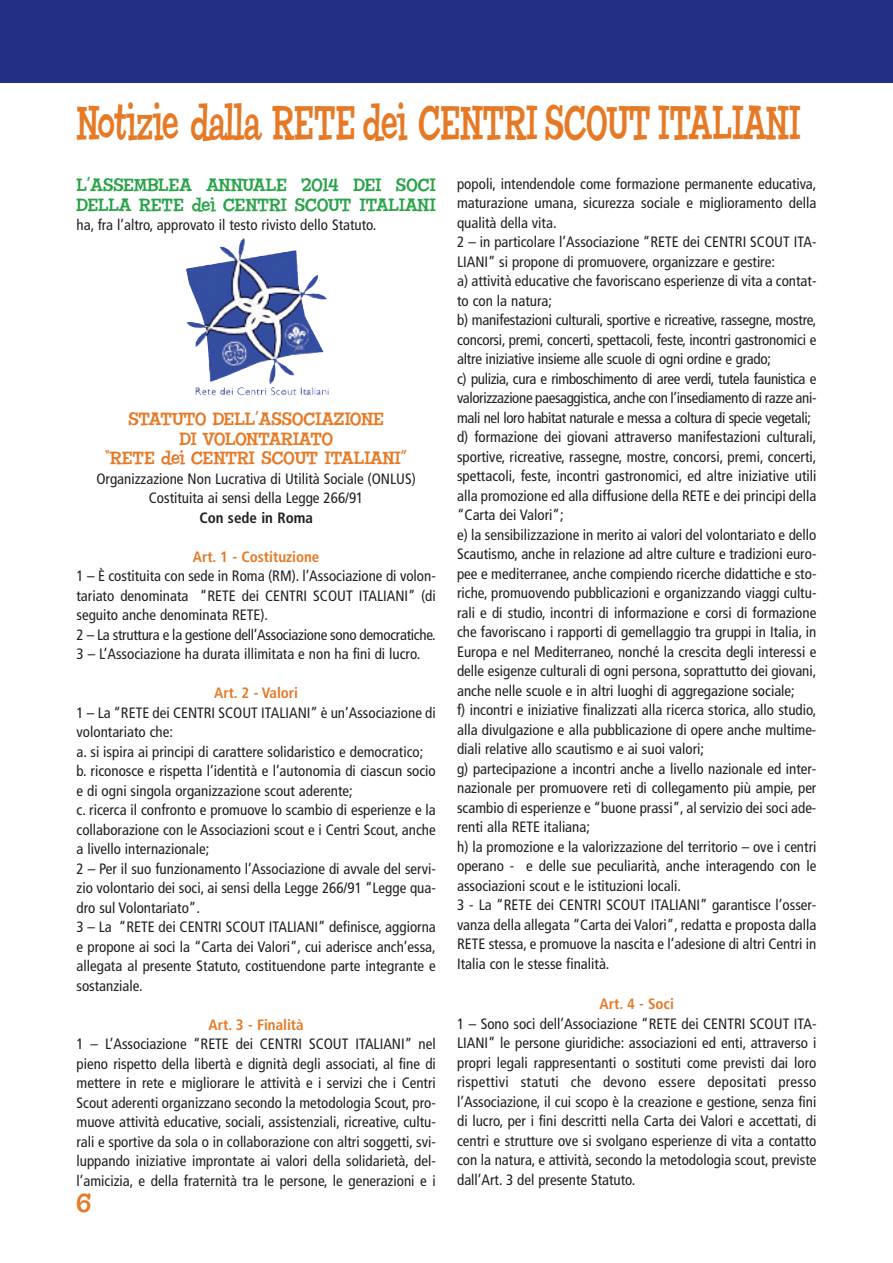
<style>
.page{position:relative;width:893px;height:1263px;background:#fff}
.page>*{position:absolute;margin:0;border:0;box-sizing:border-box;transform-origin:0 0}
.t1{font:48px "Chowderhead";color:#e67925;scale:.7 1}
.t2{font:27px "Chowderhead";color:#e67925}
.t3{font:18px/19.5px "Chowderhead";color:#e67925;text-align:center}
.t4{font:18px/19.5px "Chowderhead";color:#29a347}
.t5{font:condensed 15px/19.5px "Frutiger";color:#231f20}
.t6{font:700 condensed 15px "Frutiger";color:#e67925}
.t7{font:700 condensed 15px "Frutiger";color:#231f20}
</style>
<div class="page">
<img style="left:186px;top:238px;width:141px;height:108px">
<div style="left:0;top:0;width:893px;height:82px;background:#213085"></div>
<h1 class="t1" style="left:77px;top:95px;width:1036px">Notizie dalla RETE dei CENTRI SCOUT ITALIANI</h1>
<p class="t4" style="left:77px;top:175px;width:361px">L’ASSEMBLEA ANNUALE 2014 DEI SOCI<br>DELLA RETE dei CENTRI SCOUT ITALIANI</p>
<p class="t5" style="left:77px;top:216px;width:301px">ha, fra l’altro, approvato il testo rivisto dello Statuto.</p>
<p class="t3" style="left:105px;top:409px;width:304px">STATUTO DELL’ASSOCIAZIONE<br>DI VOLONTARIATO<br>“RETE dei CENTRI SCOUT ITALIANI”</p>
<p class="t5" style="left:96px;top:470px;width:321px;text-align:center">Organizzazione Non Lucrativa di Utilità Sociale (ONLUS)<br>Costituita ai sensi della Legge 266/91</p>
<p class="t7" style="left:199px;top:511px;width:115px">Con sede in Roma</p>
<p class="t6" style="left:193px;top:550px;width:128px">Art. 1 - Costituzione</p>
<p class="t5" style="left:77px;top:567px;width:361px">1 – È costituita con sede in Roma (RM). l’Associazione di volon&shy;tariato denominata “RETE dei CENTRI SCOUT ITALIANI” (di seguito anche denominata RETE).<br>2 – La struttura e la gestione dell’Associazione sono democratiche.<br>3 – L’Associazione ha durata illimitata e non ha fini di lucro.</p>
<p class="t6" style="left:214px;top:687px;width:85px">Art. 2 - Valori</p>
<p class="t5" style="left:77px;top:704px;width:361px">1 – La “RETE dei CENTRI SCOUT ITALIANI” è un’Associazione di volontariato che:<br>a. si ispira ai principi di carattere solidaristico e democratico; b. riconosce e rispetta l’identità e l’autonomia di ciascun socio e di ogni singola organizzazione scout aderente;<br>c. ricerca il confronto e promuove lo scambio di esperienze e la collaborazione con le Associazioni scout e i Centri Scout, anche a livello internazionale;<br>2 – Per il suo funzionamento l’Associazione di avvale del servi&shy;zio volontario dei soci, ai sensi della Legge 266/91 “Legge qua&shy;dro sul Volontariato”.<br>3 – La “RETE dei CENTRI SCOUT ITALIANI” definisce, aggiorna e propone ai soci la “Carta dei Valori”, cui aderisce anch’essa, allegata al presente Statuto, costituendone parte integrante e sostanziale.</p>
<p class="t6" style="left:209px;top:1018px;width:97px">Art. 3 - Finalità</p>
<p class="t5" style="left:77px;top:1035px;width:361px;text-align:justify">1 – L’Associazione “RETE dei CENTRI SCOUT ITALIANI” nel pieno rispetto della libertà e dignità degli associati, al fine di mettere in rete e migliorare le attività e i servizi che i Centri Scout aderenti organizzano secondo la metodologia Scout, pro&shy;muove attività educative, sociali, assistenziali, ricreative, cultu&shy;rali e sportive da sola o in collaborazione con altri soggetti, svi&shy;luppando iniziative improntate ai valori della solidarietà, del&shy;l’amicizia, e della fraternità tra le persone, le generazioni e i</p>
<h2 class="t2" style="left:77px;top:1186px;width:17px">6</h2>
<p class="t5" style="left:457px;top:175px;width:361px">popoli, intendendole come formazione permanente educativa, maturazione umana, sicurezza sociale e miglioramento della qualità della vita.<br>2 – in particolare l’Associazione “RETE dei CENTRI SCOUT ITA-LIANI” si propone di promuovere, organizzare e gestire:<br>a) attività educative che favoriscano esperienze di vita a contat&shy;to con la natura;<br>b) manifestazioni culturali, sportive e ricreative, rassegne, mostre, concorsi, premi, concerti, spettacoli, feste, incontri gastronomici e altre iniziative insieme alle scuole di ogni ordine e grado;<br>c) pulizia, cura e rimboschimento di aree verdi, tutela faunistica e valorizzazione paesaggistica, anche con l’insediamento di razze ani&shy;mali nel loro habitat naturale e messa a coltura di specie vegetali; d) formazione dei giovani attraverso manifestazioni culturali, sportive, ricreative, rassegne, mostre, concorsi, premi, concerti, spettacoli, feste, incontri gastronomici, ed altre iniziative utili alla promozione ed alla diffusione della RETE e dei principi della “Carta dei Valori”;<br>e) la sensibilizzazione in merito ai valori del volontariato e dello Scautismo, anche in relazione ad altre culture e tradizioni euro&shy;pee e mediterranee, anche compiendo ricerche didattiche e sto&shy;riche, promuovendo pubblicazioni e organizzando viaggi cultu&shy;rali e di studio, incontri di informazione e corsi di formazione che favoriscano i rapporti di gemellaggio tra gruppi in Italia, in Europa e nel Mediterraneo, nonché la crescita degli interessi e delle esigenze culturali di ogni persona, soprattutto dei giovani, anche nelle scuole e in altri luoghi di aggregazione sociale;<br>f) incontri e iniziative finalizzati alla ricerca storica, allo studio, alla divulgazione e alla pubblicazione di opere anche multime&shy;diali relative allo scautismo e ai suoi valori;<br>g) partecipazione a incontri anche a livello nazionale ed inter&shy;nazionale per promuovere reti di collegamento più ampie, per scambio di esperienze e “buone prassi”, al servizio dei soci ade&shy;renti alla RETE italiana;<br>h) la promozione e la valorizzazione del territorio – ove i centri operano - e delle sue peculiarità, anche interagendo con le associazioni scout e le istituzioni locali.<br>3 - La “RETE dei CENTRI SCOUT ITALIANI” garantisce l’osser&shy;vanza della allegata “Carta dei Valori”, redatta e proposta dalla RETE stessa, e promuove la nascita e l’adesione di altri Centri in Italia con le stesse finalità.</p>
<p class="t6" style="left:600px;top:998px;width:76px">Art. 4 - Soci</p>
<p class="t5" style="left:457px;top:1015px;width:361px;text-align:justify">1 – Sono soci dell’Associazione “RETE dei CENTRI SCOUT ITA-LIANI” le persone giuridiche: associazioni ed enti, attraverso i propri legali rappresentanti o sostituti come previsti dai loro rispettivi statuti che devono essere depositati presso l’Associazione, il cui scopo è la creazione e gestione, senza fini di lucro, per i fini descritti nella Carta dei Valori e accettati, di centri e strutture ove si svolgano esperienze di vita a contatto con la natura, e attività, secondo la metodologia scout, previste dall’Art. 3 del presente Statuto.</p>
</div>
